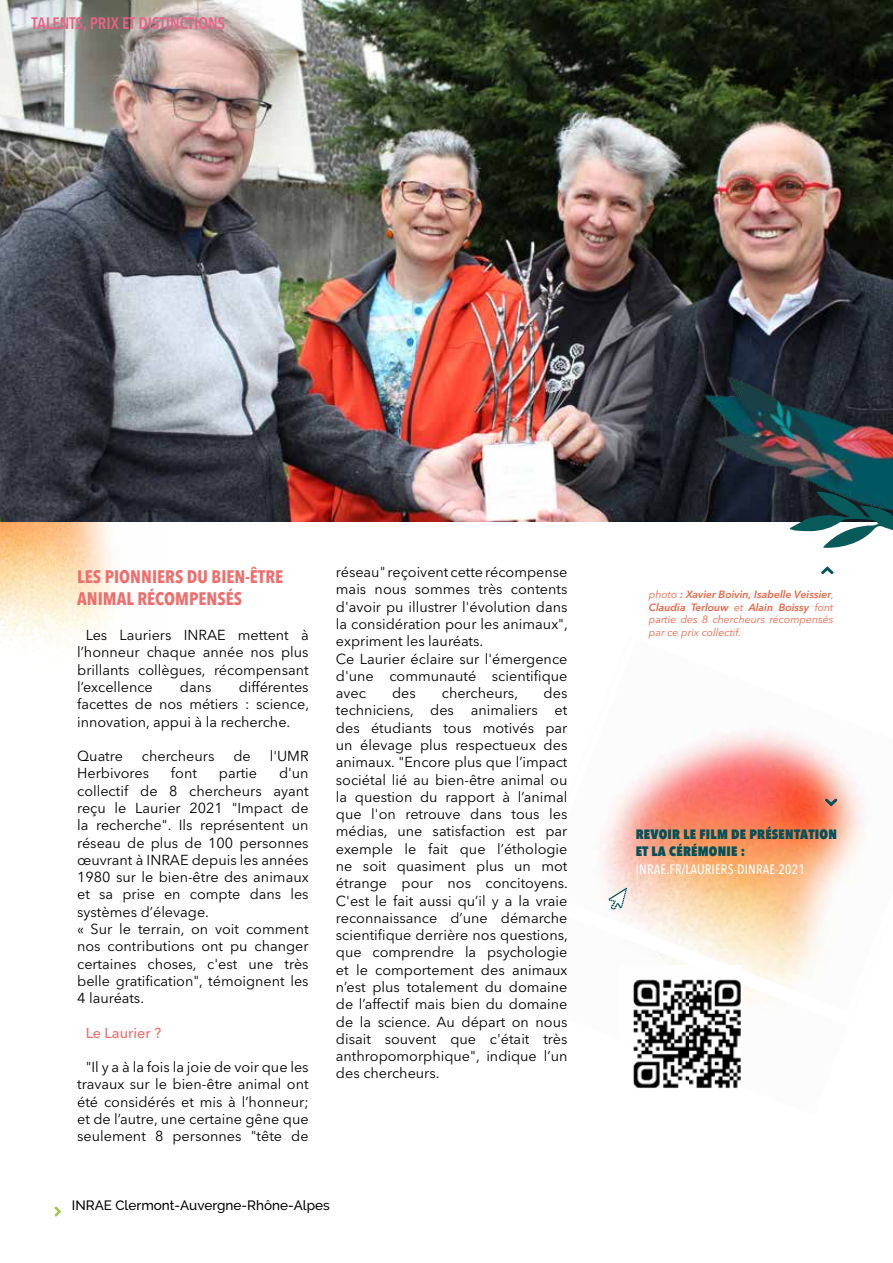
<style>
.page{position:relative;width:893px;height:1263px;background:#fff}
.page>*{position:absolute;margin:0;border:0;box-sizing:border-box;transform-origin:0 0}
.t1{font:700 condensed 18px/21.6px "Avenir Next LT Pro";color:#ed6e6d}
.t2{font:600 condensed 16.5px "Avenir Next LT Pro";color:#ec6188}
.t3{font:14.4px/17.2px "Avenir Next LT Pro";color:#000;text-align:justify}
.t4{font:500 14.4px "Avenir Next LT Pro";color:#ed6e6d}
.t5{font:800 condensed 13.5px/16.2px "Avenir Next LT Pro";letter-spacing:.02em;color:#00525b}
.t6{font:500 13.5px "Raleway";color:#000}
.t7{font:500 condensed 13.5px "Avenir Next LT Pro";letter-spacing:.01em;color:#fff}
.t8{font:500 13.5px "Raleway";color:#fff}
.t9{font:italic 10.5px/12.6px "Avenir Next LT Pro";color:#ec6141;text-align:justify}
.s1{font-weight:600}
</style>
<div class="page">
<img style="left:0;top:521px;width:167px;height:128px">
<img style="left:0;top:0;width:893px;height:521px">
<img style="left:596px;top:729px;width:269px;height:173px">
<svg style="left:825px;top:798px;width:12px;height:8px"></svg>
<svg style="left:608px;top:888px;width:19px;height:22px"></svg>
<svg style="left:55px;top:1206px;width:6px;height:10px"></svg>
<svg style="left:821px;top:566px;width:13px;height:8px"></svg>
<img style="left:673px;top:306px;width:220px;height:216px">
<svg style="left:789px;top:492px;width:104px;height:56px"></svg>
<img style="left:633px;top:979px;width:108px;height:110px">
<p class="t2" style="left:32px;top:13px;width:195px">TALENTS, PRIX ET DISTINCTIONS</p>
<p class="t8" style="left:58px;top:61px;width:15px">17</p>
<p class="t1" style="left:77px;top:566px;width:208px">LES PIONNIERS DU BIEN-ÊTRE<br>ANIMAL RÉCOMPENSÉS</p>
<p class="t3" style="left:77px;top:626px;width:233px;text-indent:9px">Les Lauriers INRAE mettent à l’honneur chaque année nos plus brillants collègues, récompensant l’excellence</p>
<p class="t3" style="left:77px;top:678px;width:233px;text-indent:162px">différentes facettes de nos métiers : science, innovation, appui à la recherche.</p>
<p class="t3" style="left:77px;top:747px;width:47px">Quatre</p>
<p class="t3" style="left:142px;top:747px;width:74px">chercheurs</p>
<p class="t3" style="left:233px;top:747px;width:19px">de</p>
<p class="t3" style="left:270px;top:747px;width:40px">l'UMR</p>
<p class="t3" style="left:77px;top:765px;width:73px">Herbivores</p>
<p class="t3" style="left:171px;top:765px;width:27px">font</p>
<p class="t3" style="left:219px;top:765px;width:40px">partie</p>
<p class="t3" style="left:180px;top:678px;width:33px">dans</p>
<p class="t3" style="left:77px;top:765px;width:233px;text-align:left;text-indent:202px">d'un collectif de 8 chercheurs ayant reçu le Laurier 2021 "Impact de la recherche". Ils représentent un réseau de plus de 100 personnes œuvrant à INRAE depuis les années<br>1980 sur le bien-être des animaux et sa prise en compte dans les systèmes d’élevage.<br>« Sur le terrain, on voit comment nos contributions ont pu changer certaines choses, c'est une très belle gratification", témoignent les<br>4 lauréats.</p>
<p class="t4" style="left:86px;top:1024px;width:77px">Le Laurier ?</p>
<p class="t3" style="left:77px;top:1058px;width:233px;text-align:center">"Il y a à la fois la joie de voir que les travaux sur le bien-être animal ont été considérés et mis à l’honneur; et de l’autre, une certaine gêne que seulement 8 personnes "tête de</p>
<p class="t3" style="left:336px;top:564px;width:233px;text-align:left">réseau" reçoivent cette récompense mais nous sommes très contents d'avoir pu illustrer l'évolution dans la considération pour les animaux", expriment les lauréats.<br>Ce Laurier éclaire sur l'émergence d'une communauté scientifique avec</p>
<p class="t3" style="left:336px;top:684px;width:233px;text-indent:208px">des techniciens, des animaliers et des étudiants tous motivés par un élevage plus respectueux des animaux. "Encore plus que l’impact sociétal lié au bien-être animal ou la question du rapport à l’animal que l'on retrouve dans tous les médias, une satisfaction est par exemple le fait que l’éthologie ne soit quasiment plus un mot étrange pour nos concitoyens.<br>C'est le fait aussi qu’il y a la vraie reconnaissance d’une démarche scientifique derrière nos questions, que comprendre la psychologie et le comportement des animaux n’est plus totalement du domaine de l’affectif mais bien du domaine de la science. Au départ on nous disait souvent que c'était très anthropomorphique", indique l’un des chercheurs.</p>
<p class="t3" style="left:392px;top:684px;width:25px">des</p>
<p class="t3" style="left:442px;top:684px;width:78px">chercheurs,</p>
<p class="t6" style="left:72px;top:1198px;width:259px">INRAE Clermont-Auvergne-Rhône-Alpes</p>
<p class="t9" style="left:649px;top:588px;width:186px">photo <span class="s1">: Xavier Boivin, Isabelle Veissier</span>, <span class="s1">Claudia Terlouw</span> et <span class="s1">Alain Boissy</span> font partie des 8 chercheurs récompensés par ce prix collectif.</p>
<p class="t5" style="left:636px;top:826px;width:203px">REVOIR LE FILM DE PRÉSENTATION<br>ET LA CÉRÉMONIE :</p>
<p class="t7" style="left:636px;top:861px;width:171px">INRAE.FR/LAURIERS-DINRAE-2021</p>
</div>
